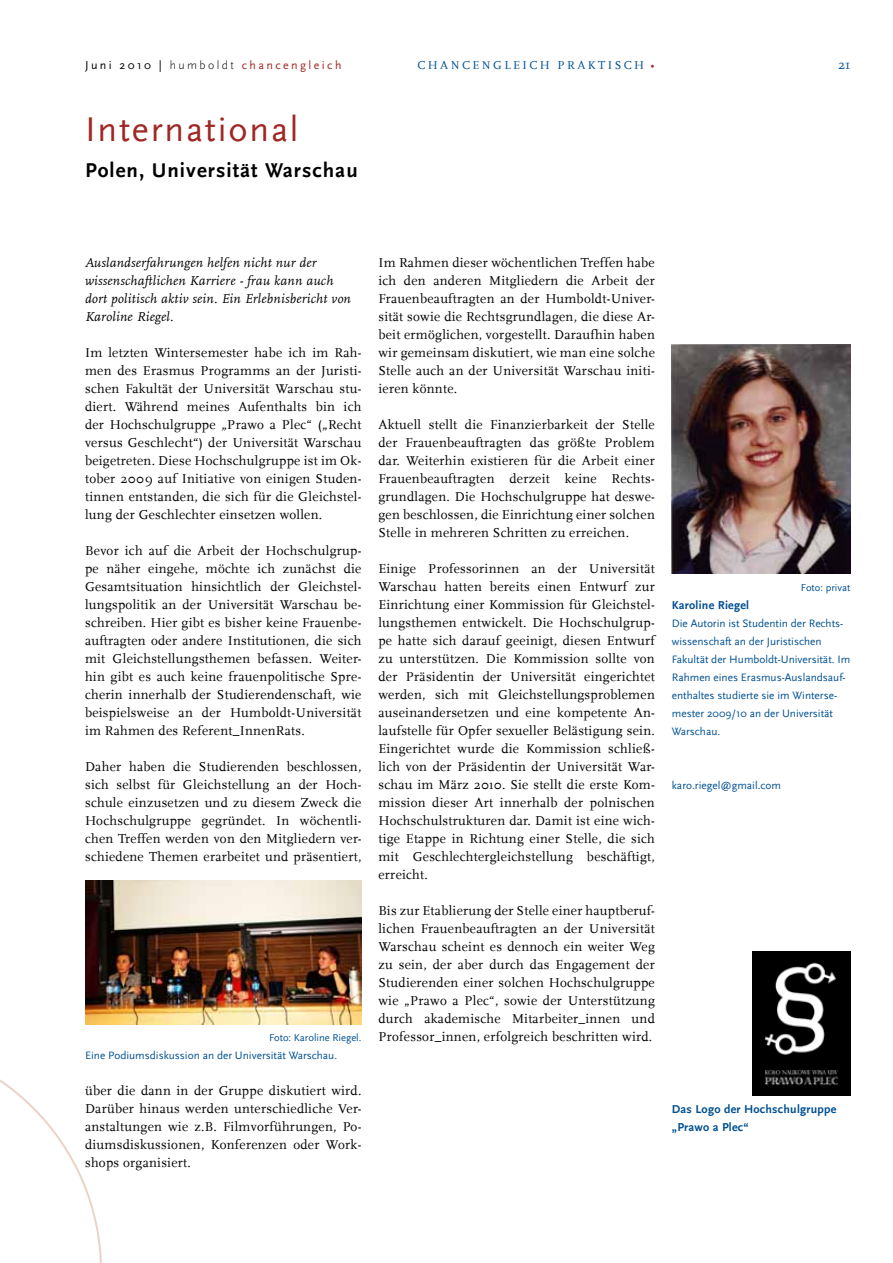
<style>
.page{position:relative;width:893px;height:1263px;background:#fff}
.page>*{position:absolute;margin:0;border:0;box-sizing:border-box;transform-origin:0 0}
.t1{font:36px "HU Scala Sans";letter-spacing:.05em;color:#9f2825}
.t2{font:700 21px "HU Scala Sans";letter-spacing:.05em;color:#000}
.t3{font:13.5px/18px "HU Scala";letter-spacing:.02em;color:#000;text-align:justify}
.t4{font:italic 13.5px/18px "HU Scala";letter-spacing:.02em;color:#000}
.t5{font:13.5px "Scala";color:#005091}
.t6{font:700 12px/18px "HU Scala Sans";letter-spacing:.02em;color:#005091}
.t7{font:12px "Scala Sans Pro";letter-spacing:.2em;color:#9f2825}
.t8{font:12px "HU Scala";color:#005091}
.t9{font:12px "Scala";color:#9f2825}
.t10{font:11.25px/18px "HU Scala Sans";color:#005091}
.t11{font:10.5px "HU Scala Sans";color:#005091}
.s1{color:#000}
.s2{font-weight:300;color:#000}
</style>
<div class="page">
<svg style="left:0;top:1079px;width:102px;height:184px"></svg>
<img style="left:672px;top:344px;width:178px;height:229px">
<img style="left:85px;top:880px;width:276px;height:144px">
<img style="left:753px;top:951px;width:97px;height:144px">
<p class="t7" style="left:85px;top:58px;width:258px"><span class="s1">Juni 2010 |</span> <span class="s2">humboldt</span> chancengleich</p>
<p class="t8" style="left:417px;top:59px;width:22px">Chancengleich</p>
<p class="t8" style="left:558px;top:59px;width:21px">Praktisch</p>
<p class="t9" style="left:651px;top:59px;width:6px">•</p>
<p class="t5" style="left:838px;top:57px;width:14px">21</p>
<h1 class="t1" style="left:85px;top:110px;width:215px">International</h1>
<h2 class="t2" style="left:85px;top:158px;width:274px">Polen, Universität Warschau</h2>
<p class="t4" style="left:85px;top:254px;width:267px">Auslandserfahrungen helfen nicht nur der wissenschaftlichen Karriere - frau kann auch dort politisch aktiv sein. Ein Erlebnisbericht von Karoline Riegel.</p>
<p class="t3" style="left:85px;top:344px;width:278px">Im letzten Wintersemester habe ich im Rah&shy;men des Erasmus Programms an der Juristi&shy;schen Fakultät der Universität Warschau stu&shy;diert. Während meines Aufenthalts bin ich der Hochschulgruppe „Prawo a Plec“ („Recht versus Geschlecht“) der Universität Warschau beigetreten. Diese Hochschulgruppe ist im Ok&shy;tober 2009 auf Initiative von einigen Studen&shy;tinnen entstanden, die sich für die Gleichstel&shy;lung der Geschlechter einsetzen wollen.</p>
<p class="t3" style="left:85px;top:542px;width:278px">Bevor ich auf die Arbeit der Hochschulgrup&shy;pe näher eingehe, möchte ich zunächst die Gesamtsituation hinsichtlich der Gleichstel&shy;lungspolitik an der Universität Warschau be&shy;schreiben. Hier gibt es bisher keine Frauenbe&shy;auftragten oder andere Institutionen, die sich mit Gleichstellungsthemen befassen. Weiter&shy;hin gibt es auch keine frauenpolitische Spre&shy;cherin innerhalb der Studierendenschaft, wie beispielsweise an der Humboldt-Universität im Rahmen des Referent_InnenRats.</p>
<p class="t3" style="left:85px;top:758px;width:278px">Daher haben die Studierenden beschlossen, sich selbst für Gleichstellung an der Hoch&shy;schule einzusetzen und zu diesem Zweck die Hochschulgruppe gegründet. In wöchentli&shy;chen Treffen werden von den Mitgliedern ver&shy;schiedene Themen erarbeitet und präsentiert,</p>
<p class="t11" style="left:269px;top:1032px;width:94px">Foto: Karoline Riegel.</p>
<p class="t10" style="left:85px;top:1047px;width:254px">Eine Podiumsdiskussion an der Universität Warschau.</p>
<p class="t3" style="left:85px;top:1082px;width:278px">über die dann in der Gruppe diskutiert wird.<br>Darüber hinaus werden unterschiedliche Ver&shy;anstaltungen wie z.B. Filmvorführungen, Po&shy;diumsdiskussionen, Konferenzen oder Work&shy;shops organisiert.</p>
<p class="t3" style="left:378px;top:254px;width:278px">Im Rahmen dieser wöchentlichen Treffen habe ich den anderen Mitgliedern die Arbeit der Frauenbeauftragten an der Humboldt-Univer&shy;sität sowie die Rechtsgrundlagen, die diese Ar&shy;beit ermöglichen, vorgestellt. Daraufhin haben wir gemeinsam diskutiert, wie man eine solche Stelle auch an der Universität Warschau initi&shy;ieren könnte.</p>
<p class="t3" style="left:378px;top:416px;width:278px">Aktuell stellt die Finanzierbarkeit der Stelle der Frauenbeauftragten das größte Problem dar. Weiterhin existieren für die Arbeit einer Frauenbeauftragten derzeit keine Rechts&shy;grundlagen. Die Hochschulgruppe hat deswe&shy;gen beschlossen, die Einrichtung einer solchen Stelle in mehreren Schritten zu erreichen.</p>
<p class="t3" style="left:378px;top:560px;width:278px">Einige Professorinnen an der Universität Warschau hatten bereits einen Entwurf zur Einrichtung einer Kommission für Gleichstel&shy;lungsthemen entwickelt. Die Hochschulgrup&shy;pe hatte sich darauf geeinigt, diesen Entwurf zu unterstützen. Die Kommission sollte von der Präsidentin der Universität eingerichtet werden, sich mit Gleichstellungsproblemen auseinandersetzen und eine kompetente An&shy;laufstelle für Opfer sexueller Belästigung sein.<br>Eingerichtet wurde die Kommission schließ&shy;lich von der Präsidentin der Universität War&shy;schau im März 2010. Sie stellt die erste Kom&shy;mission dieser Art innerhalb der polnischen Hochschulstrukturen dar. Damit ist eine wich&shy;tige Etappe in Richtung einer Stelle, die sich mit Geschlechtergleichstellung beschäftigt, erreicht.</p>
<p class="t3" style="left:378px;top:902px;width:278px">Bis zur Etablierung der Stelle einer hauptberuf&shy;lichen Frauenbeauftragten an der Universität Warschau scheint es dennoch ein weiter Weg zu sein, der aber durch das Engagement der Studierenden einer solchen Hochschulgruppe wie „Prawo a Plec“, sowie der Unterstützung durch akademische Mitarbeiter_innen und Professor_innen, erfolgreich beschritten wird.</p>
<p class="t11" style="left:801px;top:582px;width:51px">Foto: privat</p>
<p class="t6" style="left:672px;top:596px;width:79px">Karoline Riegel</p>
<p class="t10" style="left:672px;top:615px;width:180px">Die Autorin ist Studentin der Rechts&shy;wissenschaft an der Juristischen Fakultät der Humboldt-Universität. Im Rahmen eines Erasmus-Auslandsauf&shy;enthaltes studierte sie im Winterse&shy;mester 2009/10 an der Universität Warschau.</p>
<p class="t10" style="left:672px;top:777px;width:111px">karo.riegel@gmail.com</p>
<p class="t6" style="left:672px;top:1100px;width:166px">Das Logo der Hochschulgruppe „Prawo a Plec“</p>
</div>
